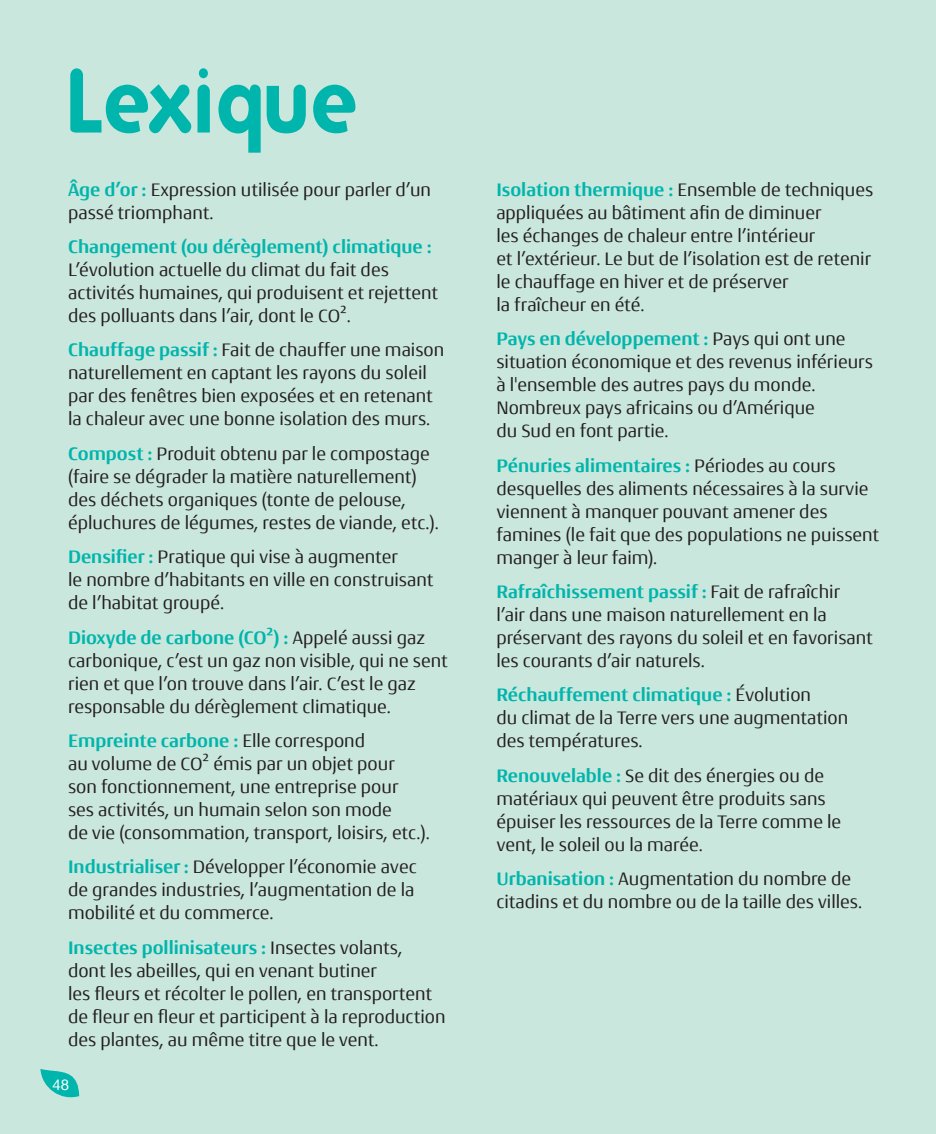
<style>
.page{position:relative;width:936px;height:1134px;background:#fff}
.page>*{position:absolute;margin:0;border:0;box-sizing:border-box;transform-origin:0 0}
.t1{font:700 88px "Folks";letter-spacing:-.01em;color:#00b5ac;scale:.91 1}
.t2{font:19px/23px "Conto";color:#231f20}
.t3{font:700 19px "Conto";color:#00b5ac}
.t4{font:15px "Helvetica Neue LT";color:#fff}
.s1{font-weight:700;color:#00b5ac}
</style>
<div class="page">
<div style="left:0;top:0;width:935px;height:1134px;background:#cae7dd"></div>
<svg style="left:40px;top:1069px;width:39px;height:29px"></svg>
<h1 class="t1" style="left:68px;top:50px;width:320px">Lexique</h1>
<p class="t2" style="left:68px;top:177px;width:364px"><span class="s1">Âge d’or :</span> Expression utilisée pour parler d’un passé triomphant.</p>
<p class="t3" style="left:68px;top:234px;width:365px">Changement (ou dérèglement) climatique :</p>
<p class="t2" style="left:68px;top:258px;width:371px">L’évolution actuelle du climat du fait des activités humaines, qui produisent et rejettent des polluants dans l’air, dont le CO².</p>
<p class="t2" style="left:68px;top:338px;width:378px"><span class="s1">Chauffage passif :</span> Fait de chauffer une maison naturellement en captant les rayons du soleil par des fenêtres bien exposées et en retenant la chaleur avec une bonne isolation des murs.</p>
<p class="t2" style="left:68px;top:441px;width:372px"><span class="s1">Compost :</span> Produit obtenu par le compostage (faire se dégrader la matière naturellement) des déchets organiques (tonte de pelouse, épluchures de légumes, restes de viande, etc.).</p>
<p class="t2" style="left:68px;top:545px;width:367px"><span class="s1">Densifier :</span> Pratique qui vise à augmenter<br>le nombre d’habitants en ville en construisant de l’habitat groupé.</p>
<p class="t2" style="left:68px;top:625px;width:381px"><span class="s1">Dioxyde de carbone (CO²) :</span> Appelé aussi gaz carbonique, c’est un gaz non visible, qui ne sent rien et que l’on trouve dans l’air. C’est le gaz responsable du dérèglement climatique.</p>
<p class="t2" style="left:68px;top:728px;width:363px"><span class="s1">Empreinte carbone :</span> Elle correspond<br>au volume de CO² émis par un objet pour<br>son fonctionnement, une entreprise pour<br>ses activités, un humain selon son mode<br>de vie (consommation, transport, loisirs, etc.).</p>
<p class="t2" style="left:68px;top:855px;width:350px;text-align:justify"><span class="s1">Industrialiser :</span> Développer l’économie avec de grandes industries, l’augmentation de la mobilité et du commerce.</p>
<p class="t2" style="left:68px;top:935px;width:379px"><span class="s1">Insectes pollinisateurs :</span> Insectes volants,<br>dont les abeilles, qui en venant butiner<br>les fleurs et récolter le pollen, en transportent de fleur en fleur et participent à la reproduction des plantes, au même titre que le vent.</p>
<p class="t4" style="left:53px;top:1075px;width:18px">48</p>
<p class="t2" style="left:496px;top:177px;width:378px"><span class="s1">Isolation thermique :</span> Ensemble de techniques appliquées au bâtiment afin de diminuer<br>les échanges de chaleur entre l’intérieur<br>et l’extérieur. Le but de l’isolation est de retenir le chauffage en hiver et de préserver<br>la fraîcheur en été.</p>
<p class="t2" style="left:496px;top:327px;width:378px"><span class="s1">Pays en développement :</span> Pays qui ont une situation économique et des revenus inférieurs à l'ensemble des autres pays du monde.<br>Nombreux pays africains ou d’Amérique<br>du Sud en font partie.</p>
<p class="t2" style="left:496px;top:453px;width:384px"><span class="s1">Pénuries alimentaires :</span> Périodes au cours desquelles des aliments nécessaires à la survie viennent à manquer pouvant amener des famines (le fait que des populations ne puissent manger à leur faim).</p>
<p class="t2" style="left:496px;top:580px;width:378px"><span class="s1">Rafraîchissement passif :</span> Fait de rafraîchir l’air dans une maison naturellement en la préservant des rayons du soleil et en favorisant les courants d’air naturels.</p>
<p class="t2" style="left:496px;top:683px;width:353px"><span class="s1">Réchauffement climatique :</span> Évolution<br>du climat de la Terre vers une augmentation des températures.</p>
<p class="t2" style="left:496px;top:763px;width:346px"><span class="s1">Renouvelable :</span> Se dit des énergies ou de matériaux qui peuvent être produits sans épuiser les ressources de la Terre comme le vent, le soleil ou la marée.</p>
<p class="t2" style="left:496px;top:867px;width:367px"><span class="s1">Urbanisation :</span> Augmentation du nombre de citadins et du nombre ou de la taille des villes.</p>
</div>
